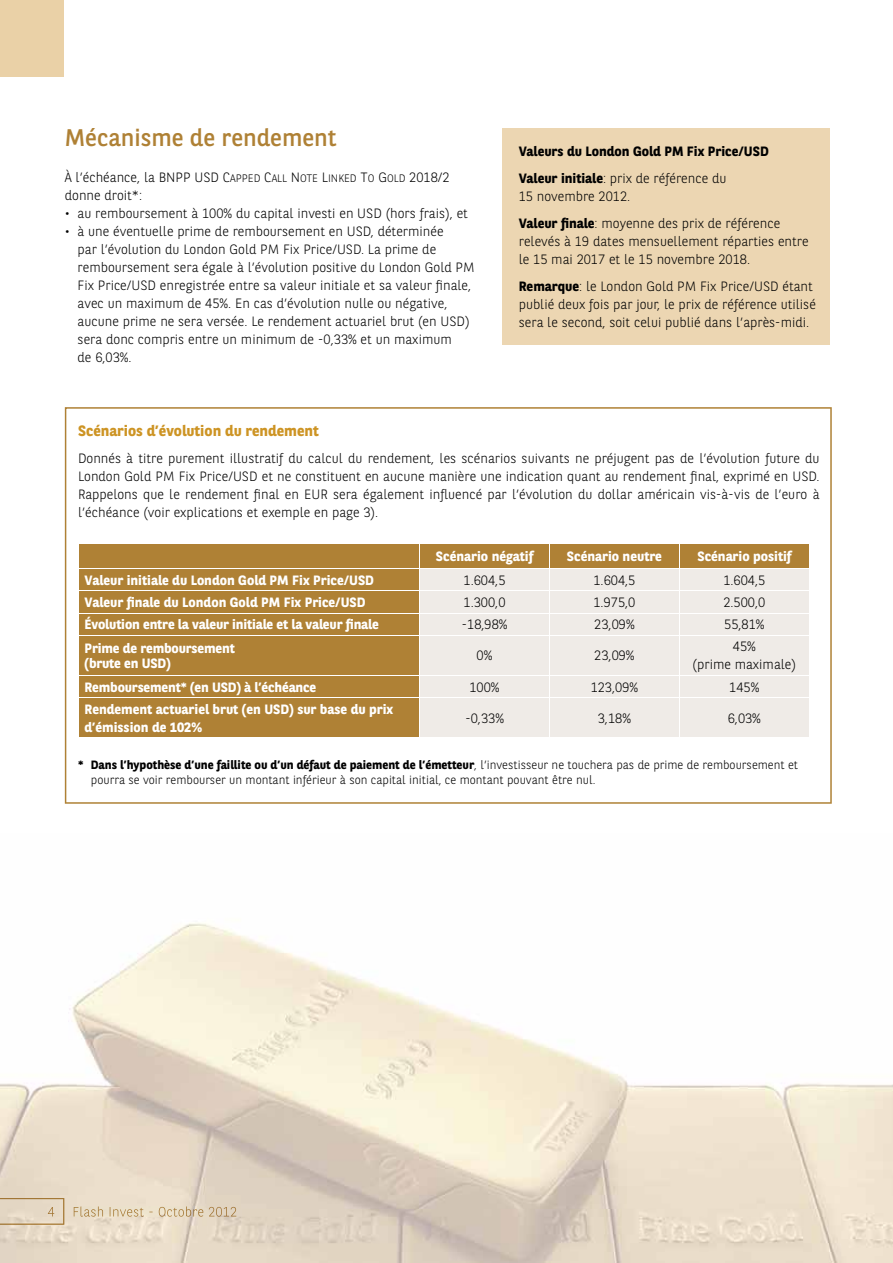
<style>
.page{position:relative;width:893px;height:1263px;background:#fff}
.page>*{position:absolute;margin:0;border:0;box-sizing:border-box;transform-origin:0 0}
.t1{font:24px "BNPP Sans";color:#af8135}
.t2{font:700 15px "BNPP Sans";color:#cd9424}
.t3{font:300 13.5px/18px "BNPP Sans";color:#000}
.t4{font:700 13.5px/15.8px "BNPP Sans";color:#fff}
.t5{font:700 13.5px/27px "BNPP Sans";color:#000}
.t6{font:300 12px/15px "BNPP Sans";color:#000}
.s1{font-family:"BNPP Sans Light SC800";font-weight:400}
.s2{font-family:"BNPP Sans Light SC800";font-weight:400;font-size:10.8px}
.s3{font-weight:300}
.s4{font-weight:700}
</style>
<div class="page">
<div style="left:0;top:0;width:64px;height:77px;background:#ead1a7"></div>
<div style="left:502px;top:128px;width:327px;height:216px;background:#ecd6b2"></div>
<svg style="left:65px;top:407px;width:767px;height:397px"></svg>
<div style="left:79px;top:544px;width:730px;height:193px;background:#af8135"></div>
<div style="left:420px;top:569px;width:389px;height:168px;background:#efebe7"></div>
<hr style="left:78px;top:543px;width:342px;height:1px;background:#fff">
<hr style="left:420px;top:543px;width:129px;height:1px;background:#fff">
<hr style="left:549px;top:543px;width:130px;height:1px;background:#fff">
<hr style="left:679px;top:543px;width:131px;height:1px;background:#fff">
<hr style="left:78px;top:568px;width:342px;height:1px;background:#fff">
<hr style="left:420px;top:568px;width:129px;height:1px;background:#fff">
<hr style="left:549px;top:568px;width:130px;height:1px;background:#fff">
<hr style="left:679px;top:568px;width:131px;height:1px;background:#fff">
<hr style="left:78px;top:590px;width:342px;height:1px;background:#fff">
<hr style="left:420px;top:590px;width:129px;height:1px;background:#fff">
<hr style="left:549px;top:590px;width:130px;height:1px;background:#fff">
<hr style="left:679px;top:590px;width:131px;height:1px;background:#fff">
<hr style="left:78px;top:613px;width:342px;height:1px;background:#fff">
<svg style="left:78px;top:544px;width:1px;height:91px"></svg>
<hr style="left:420px;top:613px;width:129px;height:1px;background:#fff">
<svg style="left:419px;top:544px;width:1px;height:91px"></svg>
<hr style="left:549px;top:613px;width:130px;height:1px;background:#fff">
<svg style="left:549px;top:544px;width:1px;height:91px"></svg>
<hr style="left:679px;top:613px;width:131px;height:1px;background:#fff">
<svg style="left:679px;top:544px;width:1px;height:91px"></svg>
<svg style="left:809px;top:544px;width:1px;height:91px"></svg>
<hr style="left:78px;top:635px;width:342px;height:1px;background:#fff">
<hr style="left:78px;top:636px;width:1px;height:39px;background:#fff">
<hr style="left:420px;top:635px;width:129px;height:1px;background:#fff">
<hr style="left:419px;top:636px;width:1px;height:39px;background:#fff">
<hr style="left:549px;top:635px;width:130px;height:1px;background:#fff">
<hr style="left:549px;top:636px;width:1px;height:39px;background:#fff">
<hr style="left:679px;top:635px;width:131px;height:1px;background:#fff">
<hr style="left:679px;top:636px;width:1px;height:39px;background:#fff">
<hr style="left:809px;top:636px;width:1px;height:39px;background:#fff">
<hr style="left:78px;top:675px;width:342px;height:1px;background:#fff">
<svg style="left:78px;top:676px;width:1px;height:21px"></svg>
<hr style="left:420px;top:675px;width:129px;height:1px;background:#fff">
<svg style="left:419px;top:676px;width:1px;height:21px"></svg>
<hr style="left:549px;top:675px;width:130px;height:1px;background:#fff">
<svg style="left:549px;top:676px;width:1px;height:21px"></svg>
<hr style="left:679px;top:675px;width:131px;height:1px;background:#fff">
<svg style="left:679px;top:676px;width:1px;height:21px"></svg>
<svg style="left:809px;top:676px;width:1px;height:21px"></svg>
<hr style="left:78px;top:697px;width:342px;height:1px;background:#fff">
<hr style="left:78px;top:698px;width:1px;height:39px;background:#fff">
<hr style="left:420px;top:697px;width:129px;height:1px;background:#fff">
<hr style="left:419px;top:698px;width:1px;height:39px;background:#fff">
<hr style="left:549px;top:697px;width:130px;height:1px;background:#fff">
<hr style="left:549px;top:698px;width:1px;height:39px;background:#fff">
<hr style="left:679px;top:697px;width:131px;height:1px;background:#fff">
<hr style="left:679px;top:698px;width:1px;height:39px;background:#fff">
<hr style="left:809px;top:698px;width:1px;height:39px;background:#fff">
<hr style="left:78px;top:737px;width:342px;height:1px;background:#fff">
<hr style="left:420px;top:737px;width:129px;height:1px;background:#fff">
<hr style="left:549px;top:737px;width:130px;height:1px;background:#fff">
<hr style="left:679px;top:737px;width:131px;height:1px;background:#fff">
<img style="left:0;top:923px;width:893px;height:340px">
<img style="left:74px;top:1206px;width:162px;height:11px">
<img style="left:0;top:1198px;width:64px;height:27px">
<h1 class="t1" style="left:65px;top:121px;width:273px">Mécanisme de rendement</h1>
<p class="t3" style="left:65px;top:167px;width:386px">À l’échéance, la BNPP USD <span class="s1">C</span><span class="s2">APPED</span> <span class="s1">C</span><span class="s2">ALL</span> <span class="s1">N</span><span class="s2">OTE</span> <span class="s1">L</span><span class="s2">INKED</span> <span class="s1">T</span><span class="s2">O</span> <span class="s1">G</span><span class="s2">OLD</span> 2018/2 donne droit*:</p>
<p class="t3" style="left:65px;top:203px;width:405px">• au remboursement à 100% du capital investi en USD (hors frais), et</p>
<p class="t3" style="left:78px;top:221px;width:399px;text-indent:-13px">• à une éventuelle prime de remboursement en USD, déterminée<br>par l’évolution du London Gold PM Fix Price/USD. La prime de remboursement sera égale à l’évolution positive du London Gold PM Fix Price/USD enregistrée entre sa valeur initiale et sa valeur finale, avec un maximum de 45%. En cas d’évolution nulle ou négative, aucune prime ne sera versée. Le rendement actuariel brut (en USD) sera donc compris entre un minimum de -0,33% et un maximum<br>de 6,03%.</p>
<p class="t5" style="left:519px;top:137px;width:251px">Valeurs du London Gold PM Fix Price/USD<br>Valeur initiale<span class="s3">: prix de référence du</span></p>
<p class="t3" style="left:519px;top:182px;width:263px;line-height:27px">15 novembre 2012.<br><span class="s4">Valeur finale</span>: moyenne des prix de référence</p>
<p class="t3" style="left:519px;top:231px;width:291px">relevés à 19 dates mensuellement réparties entre le 15 mai 2017 et le 15 novembre 2018.</p>
<p class="t3" style="left:519px;top:276px;width:299px"><span class="s4">Remarque</span>: le London Gold PM Fix Price/USD étant publié deux fois par jour, le prix de référence utilisé sera le second, soit celui publié dans l’après-midi.</p>
<p class="t2" style="left:78px;top:421px;width:242px">Scénarios d’évolution du rendement</p>
<p class="t3" style="left:78px;top:449px;width:743px;text-align:justify">Donnés à titre purement illustratif du calcul du rendement, les scénarios suivants ne préjugent pas de l’évolution future du London Gold PM Fix Price/USD et ne constituent en aucune manière une indication quant au rendement final, exprimé en USD.<br>Rappelons que le rendement final en EUR sera également influencé par l’évolution du dollar américain vis-à-vis de l’euro à l’échéance (voir explications et exemple en page 3).</p>
<p class="t4" style="left:436px;top:548px;width:99px">Scénario négatif</p>
<p class="t4" style="left:567px;top:548px;width:97px">Scénario neutre</p>
<p class="t4" style="left:697px;top:548px;width:95px">Scénario positif</p>
<p class="t4" style="left:85px;top:572px;width:291px">Valeur initiale du London Gold PM Fix Price/USD</p>
<p class="t3" style="left:463px;top:570px;width:43px">1.604,5</p>
<p class="t3" style="left:593px;top:570px;width:43px">1.604,5</p>
<p class="t3" style="left:723px;top:570px;width:43px">1.604,5</p>
<p class="t4" style="left:85px;top:594px;width:282px">Valeur finale du London Gold PM Fix Price/USD</p>
<p class="t3" style="left:463px;top:593px;width:43px">1.300,0</p>
<p class="t3" style="left:593px;top:593px;width:43px">1.975,0</p>
<p class="t3" style="left:723px;top:593px;width:43px">2.500,0</p>
<p class="t4" style="left:85px;top:616px;width:296px">évolution entre la valeur initiale et la valeur finale</p>
<p class="t3" style="left:461px;top:615px;width:48px">-18,98%</p>
<p class="t3" style="left:594px;top:615px;width:42px">23,09%</p>
<p class="t3" style="left:724px;top:615px;width:42px">55,81%</p>
<p class="t4" style="left:85px;top:639px;width:152px">Prime de remboursement (brute en USD)</p>
<p class="t3" style="left:477px;top:646px;width:17px">0%</p>
<p class="t3" style="left:594px;top:646px;width:42px">23,09%</p>
<p class="t3" style="left:693px;top:637px;width:105px;text-align:center">45%<br>(prime maximale)</p>
<p class="t4" style="left:85px;top:678px;width:233px">Remboursement* (en USD) à l’échéance</p>
<p class="t3" style="left:469px;top:677px;width:32px">100%</p>
<p class="t3" style="left:591px;top:677px;width:49px">123,09%</p>
<p class="t3" style="left:729px;top:677px;width:32px">145%</p>
<p class="t4" style="left:85px;top:700px;width:310px;line-height:18px">Rendement actuariel brut (en USD) sur base du prix d’émission de 102%</p>
<p class="t3" style="left:465px;top:708px;width:41px">-0,33%</p>
<p class="t3" style="left:598px;top:708px;width:35px">3,18%</p>
<p class="t3" style="left:728px;top:708px;width:35px">6,03%</p>
<p class="t6" style="left:91px;top:756px;width:709px;text-indent:-13px"><span class="s4">* Dans l’hypothèse d’une faillite ou d’un défaut de paiement de l’émetteur</span>, l’investisseur ne touchera pas de prime de remboursement et pourra se voir rembourser un montant inférieur à son capital initial, ce montant pouvant être nul.</p>
</div>
